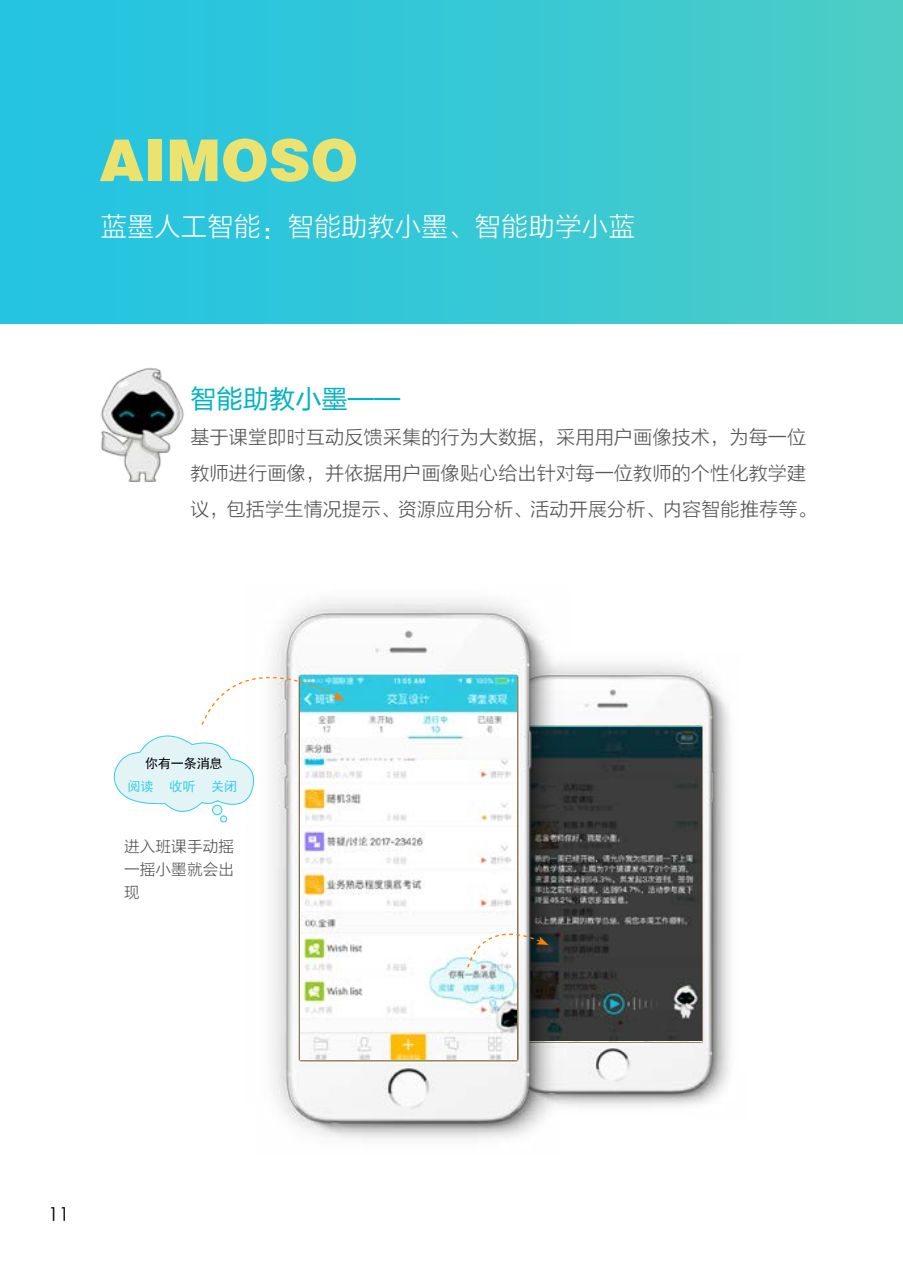
<style>
.page{position:relative;width:903px;height:1275px;background:#fff}
.page>*{position:absolute;margin:0;border:0;box-sizing:border-box;transform-origin:0 0}
.t1{font:57.75px "FZCCHJW GB1 0";color:#ece270}
.t2{font:26.78px "FZLTXHK";color:#fff}
.t3{font:26.25px "FZLTHJW GB1 0";color:#03b2c4}
.t4{font:19.25px/36.2px "FZLTXHK";color:#595757}
.t5{font:19.25px "ST Xihei";color:#000}
.t6{font:15.75px/22.8px "FZLTXHK";color:#595757;text-align:justify}
.t7{font:13.12px "Sim Hei";letter-spacing:-.01em;color:#000}
.t8{font:13.12px "Sim Hei";color:#35cce5}
</style>
<div class="page">
<img style="left:593px;top:664px;width:137px;height:443px">
<img style="left:593px;top:727px;width:109px;height:314px">
<img style="left:272px;top:600px;width:321px;height:539px">
<svg style="left:467px;top:915px;width:81px;height:53px"></svg>
<div style="left:0;top:0;width:903px;height:324px;background:linear-gradient(to right,#21c3e4,#4ccdc6)"></div>
<img style="left:101px;top:368px;width:83px;height:114px">
<svg style="left:113px;top:639px;width:231px;height:183px"></svg>
<div style="left:220px;top:815px;width:7px;height:7px;border:1px solid #35cce5;border-radius:50%"></div>
<h1 class="t1" style="left:99px;top:129px;width:261px">AIMOSO</h1>
<h2 class="t2" style="left:101px;top:212px;width:536px">蓝墨人工智能：智能助教小墨、智能助学小蓝</h2>
<h3 class="t3" style="left:190px;top:385px;width:211px">智能助教小墨——</h3>
<p class="t4" style="left:190px;top:419px;width:628px">基于课堂即时互动反馈采集的行为大数据，采用用户画像技术，为每一位教师进行画像，并依据用户画像贴心给出针对每一位教师的个性化教学建议，包括学生情况提示、资源应用分析、活动开展分析、内容智能推荐等。</p>
<p class="t7" style="left:145px;top:757px;width:79px">你有一条消息</p>
<p class="t8" style="left:128px;top:780px;width:111px">阅读 收听 关闭</p>
<p class="t6" style="left:124px;top:835px;width:112px">进入班课手动摇一摇小墨就会出现</p>
<p class="t5" style="left:48px;top:1200px;width:23px">11</p>
</div>
